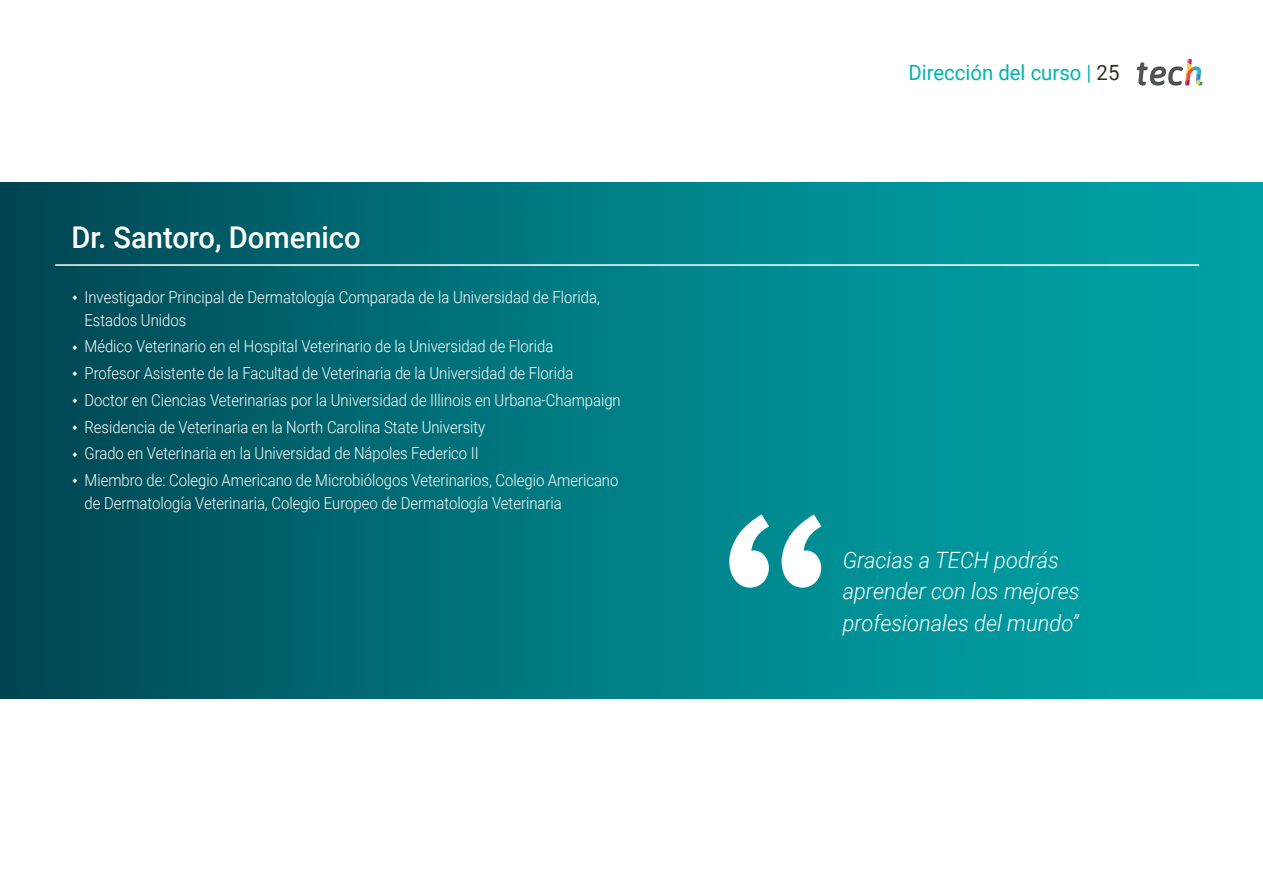
<style>
.page{position:relative;width:1263px;height:893px;background:#fff}
.page>*{position:absolute;margin:0;border:0;box-sizing:border-box;transform-origin:0 0}
.t1{font:500 30px "Roboto";color:#fff}
.t2{font:italic 300 22.5px/31.5px "Roboto";color:#fff}
.t3{font:21px "Roboto";color:#00b4b0}
.t4{font:300 16.5px/26.7px "Roboto";color:#fff;scale:.9 1}
.s1{color:#312e20}
</style>
<div class="page">
<div style="left:0;top:182px;width:1263px;height:516px;background:linear-gradient(to right,#004b58,#00abae)"></div>
<svg style="left:729px;top:514px;width:92px;height:74px"></svg>
<svg style="left:1137px;top:59px;width:65px;height:27px"></svg>
<hr style="left:55px;top:264px;width:1144px;height:2px;background:#fff">
<svg style="left:73px;top:295px;width:4px;height:5px"></svg>
<svg style="left:73px;top:345px;width:4px;height:5px"></svg>
<svg style="left:73px;top:371px;width:4px;height:5px"></svg>
<svg style="left:73px;top:398px;width:4px;height:5px"></svg>
<svg style="left:73px;top:425px;width:4px;height:5px"></svg>
<svg style="left:73px;top:452px;width:4px;height:5px"></svg>
<svg style="left:73px;top:478px;width:4px;height:5px"></svg>
<h1 class="t1" style="left:71px;top:216px;width:291px">Dr. Santoro, Domenico</h1>
<p class="t4" style="left:85px;top:285px;width:574px;line-height:22.5px">Investigador Principal de Dermatología Comparada de la Universidad de Florida,<br>Estados Unidos</p>
<p class="t4" style="left:85px;top:333px;width:597px">Médico Veterinario en el Hospital Veterinario de la Universidad de Florida<br>Profesor Asistente de la Facultad de Veterinaria de la Universidad de Florida Doctor en Ciencias Veterinarias por la Universidad de Illinois en Urbana-Champaign Residencia de Veterinaria en la North Carolina State University<br>Grado en Veterinaria en la Universidad de Nápoles Federico II<br>Miembro de: Colegio Americano de Microbiólogos Veterinarios, Colegio Americano</p>
<p class="t4" style="left:85px;top:489px;width:532px">de Dermatología Veterinaria, Colegio Europeo de Dermatología Veterinaria</p>
<p class="t3" style="left:908px;top:57px;width:213px">Dirección del curso | <span class="s1">25</span></p>
<h2 class="t2" style="left:843px;top:543px;width:239px">Gracias a TECH podrás aprender con los mejores profesionales del mundo”</h2>
</div>
